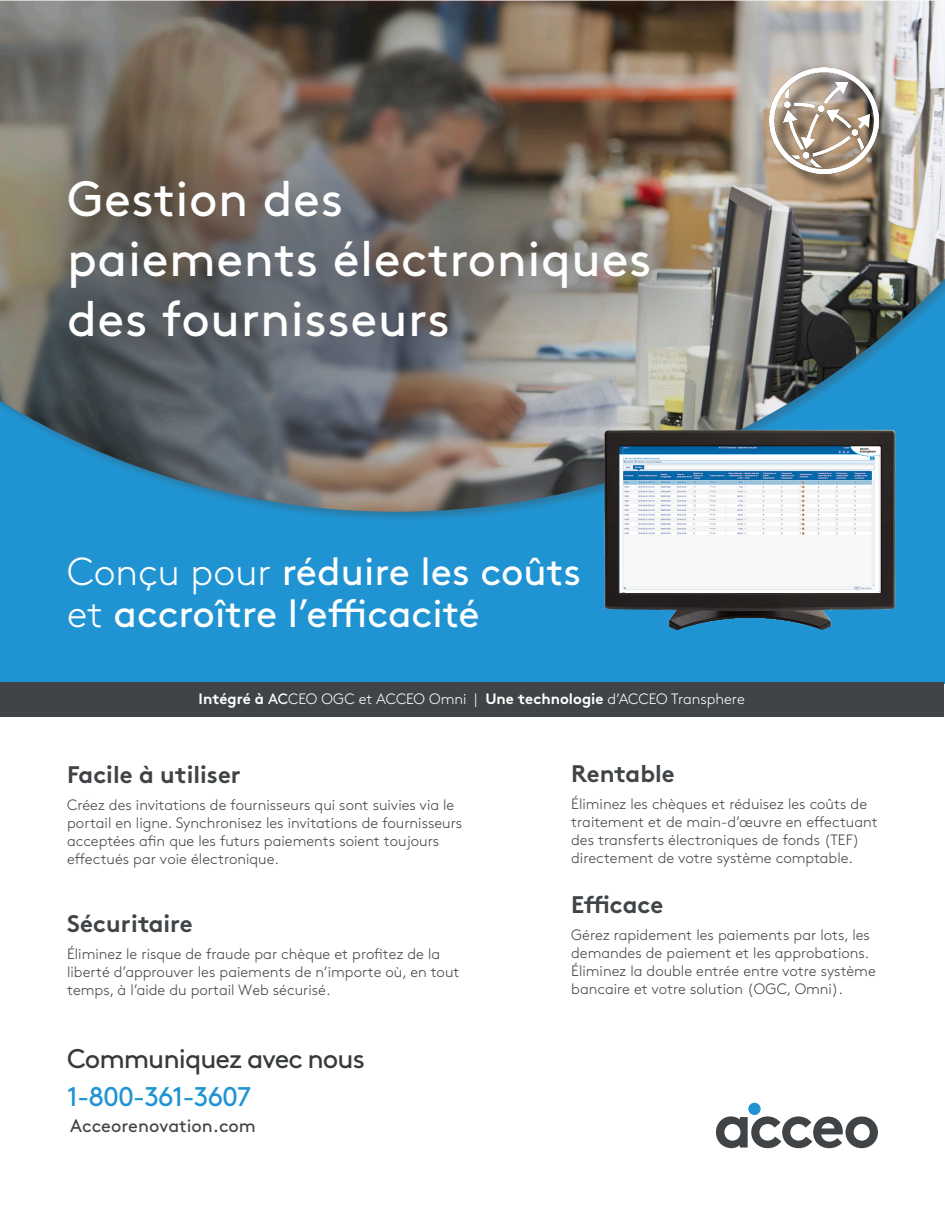
<style>
.page{position:relative;width:945px;height:1215px;background:#fff}
.page>*{position:absolute;margin:0;border:0;box-sizing:border-box;transform-origin:0 0}
.SOUS-TITRE{font:49.5px/60px "Brown Pro";letter-spacing:.01em;color:#fff}
.Titre_-_section{font:39px/42px "Brown Pro";color:#fff}
.t1{font:27px/37.8px "Brown Pro";letter-spacing:-.04em;color:#373a3a}
.t2{font:700 24px "Brown Pro";color:#404447}
.t3{font:18px "Brown";color:#404447}
.t4{font:300 15px/18px "Brown Pro";color:#404447}
.t5{font:300 15px "Brown Pro";color:#fff}
.s1{font-weight:300}
.s2{font-weight:700}
.s3{font-weight:400}
.s4{color:#2094d2}
</style>
<div class="page">
<div style="left:0;top:254px;width:945px;height:429px;background:#2094d2"></div>
<img style="left:0;top:1px;width:945px;height:511px">
<div style="left:0;top:108px;width:741px;height:323px;background:#404447;opacity:.42"></div>
<svg style="left:716px;top:1116px;width:162px;height:32px"></svg>
<div style="left:748px;top:1103px;width:13px;height:12px;background:#2094d2;border-radius:50%"></div>
<img style="left:603px;top:427px;width:294px;height:204px">
<div style="left:0;top:682px;width:944px;height:35px;background:#404447"></div>
<div style="left:772px;top:70px;width:125px;height:122px;background:#231f20;opacity:.75"></div>
<img style="left:770px;top:68px;width:108px;height:105px">
<p class="SOUS-TITRE" style="left:67px;top:165px;width:586px">Gestion des<br>paiements électroniques des fournisseurs</p>
<p class="Titre_-_section" style="left:67px;top:548px;width:516px"><span class="s1">Conçu pour</span> réduire les coûts <span class="s1">et</span> accroître l’efficacité</p>
<p class="t5" style="left:199px;top:688px;width:548px"><span class="s2">Intégré à</span> <span class="s3">AC</span>CEO OGC et ACCEO Omni | <span class="s2">Une technologie</span> d’ACCEO Transphere</p>
<p class="t2" style="left:67px;top:755px;width:175px">Facile à utiliser</p>
<p class="t4" style="left:67px;top:795px;width:397px">Créez des invitations de fournisseurs qui sont suivies via le portail en ligne. Synchronisez les invitations de fournisseurs acceptées afin que les futurs paiements soient toujours effectués par voie électronique.</p>
<p class="t2" style="left:67px;top:904px;width:127px">Sécuritaire</p>
<p class="t4" style="left:67px;top:944px;width:394px">Éliminez le risque de fraude par chèque et profitez de la liberté d’approuver les paiements de n’importe où, en tout temps, à l’aide du portail Web sécurisé.</p>
<p class="t1" style="left:67px;top:1038px;width:299px">Communiquez avec nous<br><span class="s4">1-800-361-3607</span></p>
<p class="t3" style="left:70px;top:1112px;width:187px">Acceorenovation.com</p>
<p class="t2" style="left:571px;top:754px;width:105px">Rentable</p>
<p class="t4" style="left:571px;top:794px;width:308px">Éliminez les chèques et réduisez les coûts de traitement et de main-d’œuvre en effectuant des transferts électroniques de fonds (TEF) directement de votre système comptable.</p>
<p class="t2" style="left:571px;top:885px;width:94px">Efficace</p>
<p class="t4" style="left:571px;top:924px;width:306px">Gérez rapidement les paiements par lots, les demandes de paiement et les approbations.<br>Éliminez la double entrée entre votre système bancaire et votre solution (OGC, Omni).</p>
</div>
